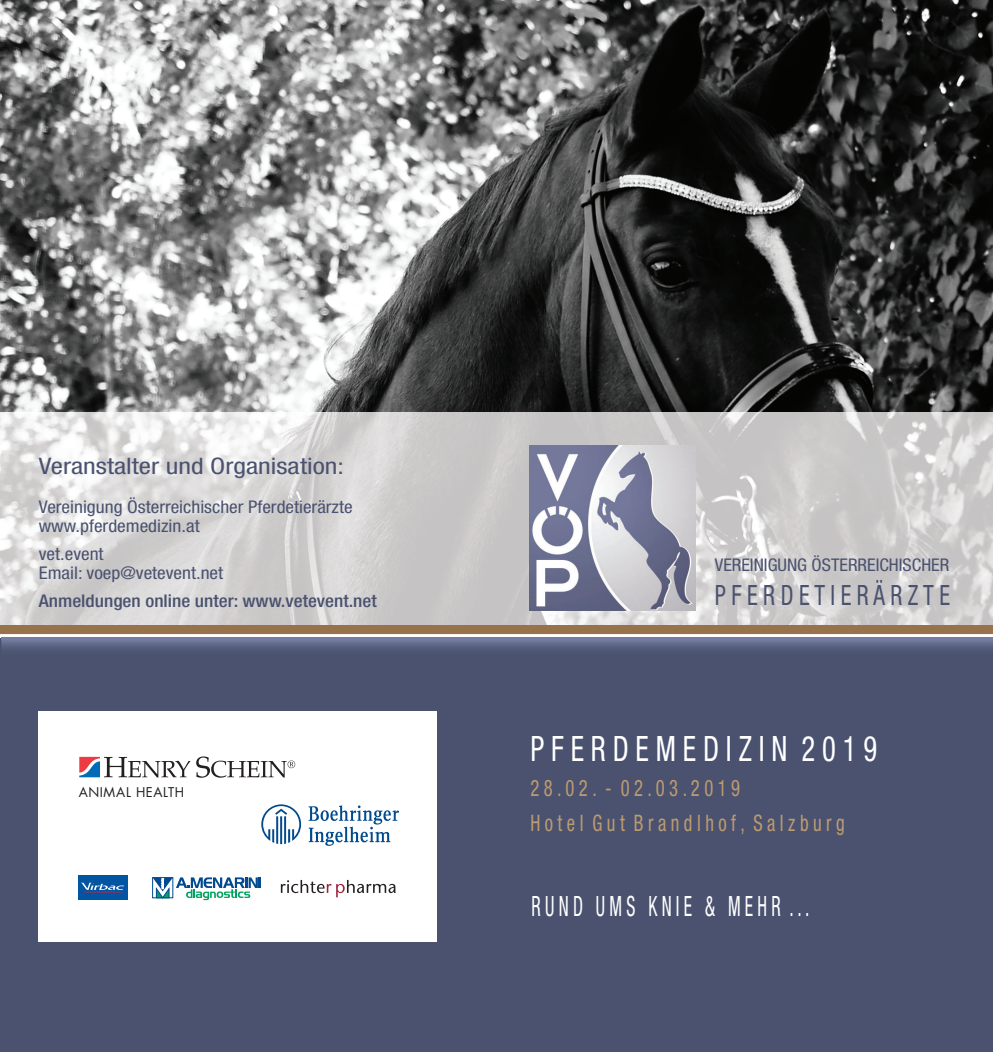
<style>
.page{position:relative;width:993px;height:1052px;background:#fff}
.page>*{position:absolute;margin:0;border:0;box-sizing:border-box;transform-origin:0 0}
.t1{font:condensed 35px "Helvetica Neue LT Pro";color:#fff;scale:.82 1}
.t2{font:condensed 28px "Helvetica Neue LT Pro";color:#fff;scale:.64 1}
.t3{font:condensed 28px "Helvetica Neue LT Pro";color:#4a526f;scale:.82 1}
.t4{font:condensed 22.75px/35px "Helvetica Neue LT Pro";color:#bd9b71;scale:.82 1}
.t5{font:condensed 22.75px "Helvetica Neue LT Pro";color:#4a526f;scale:1.2 1}
.t6{font:condensed 17.5px/19.2px "Helvetica Neue LT Pro";color:#4a526f;scale:1.1 1}
.t7{font:500 condensed 17.5px "Helvetica Neue LT Pro";color:#4a526f;scale:1.1 1}
.t8{font:condensed 17.5px "Helvetica Neue LT Pro";color:#4a526f;scale:1.05 1}
.t9{font:13.12px "Futura";letter-spacing:.045em;color:#231f20}
</style>
<div class="page">
<img style="left:0;top:0;width:992px;height:412px">
<div style="left:0;top:638px;width:992px;height:414px;background:#4a526f"></div>
<hr style="left:0;top:638px;width:992px;height:1px;background:#41525b">
<div style="left:0;top:625px;width:992px;height:8px;background:#98724a"></div>
<hr style="left:0;top:624px;width:992px;height:2px;background:#98724a">
<hr style="left:0;top:632px;width:992px;height:2px;background:#98724a">
<img style="left:0;top:412px;width:992px;height:212px">
<img style="left:2px;top:638px;width:990px;height:11px">
<img style="left:529px;top:445px;width:165px;height:165px">
<div style="left:39px;top:712px;width:398px;height:230px;background:#fff"></div>
<svg style="left:196px;top:756px;width:99px;height:21px"></svg>
<svg style="left:79px;top:756px;width:21px;height:22px"></svg>
<svg style="left:79px;top:757px;width:111px;height:20px"></svg>
<svg style="left:261px;top:804px;width:40px;height:40px"></svg>
<svg style="left:308px;top:805px;width:91px;height:41px"></svg>
<svg style="left:152px;top:877px;width:109px;height:23px"></svg>
<svg style="left:281px;top:880px;width:114px;height:17px"></svg>
<svg style="left:78px;top:899px;width:50px;height:1px"></svg>
<div style="left:78px;top:875px;width:50px;height:24px;background:#0155a2"></div>
<svg style="left:81px;top:882px;width:43px;height:10px"></svg>
<h3 class="t5" style="left:39px;top:453px;width:256px">Veranstalter und Organisation:</h3>
<p class="t6" style="left:39px;top:496px;width:287px">Vereinigung Österreichischer Pferdetierärzte www.pferdemedizin.at</p>
<p class="t6" style="left:39px;top:544px;width:169px">vet.event<br>Email: voep@vetevent.net</p>
<p class="t7" style="left:39px;top:590px;width:309px">Anmeldungen online unter: www.vetevent.net</p>
<p class="t9" style="left:79px;top:782px;width:107px">ANIMAL HEALTH</p>
<p class="t8" style="left:714px;top:554px;width:225px">VEREINIGUNG ÖSTERREICHISCHER</p>
<h2 class="t3" style="left:714px;top:578px;width:288px">P F E R D E T I E R Ä R Z T E</h2>
<h1 class="t1" style="left:530px;top:728px;width:424px">P F E R D E M E D I Z I N 2 0 1 9</h1>
<h3 class="t4" style="left:530px;top:770px;width:385px">2 8 . 0 2 . - 0 2 . 0 3 . 2 0 1 9<br>H o t e l G u t B r a n d l h o f , S a l z b u r g</h3>
<h2 class="t2" style="left:531px;top:889px;width:436px">R U N D U M S K N I E &amp; M E H R . . .</h2>
</div>
